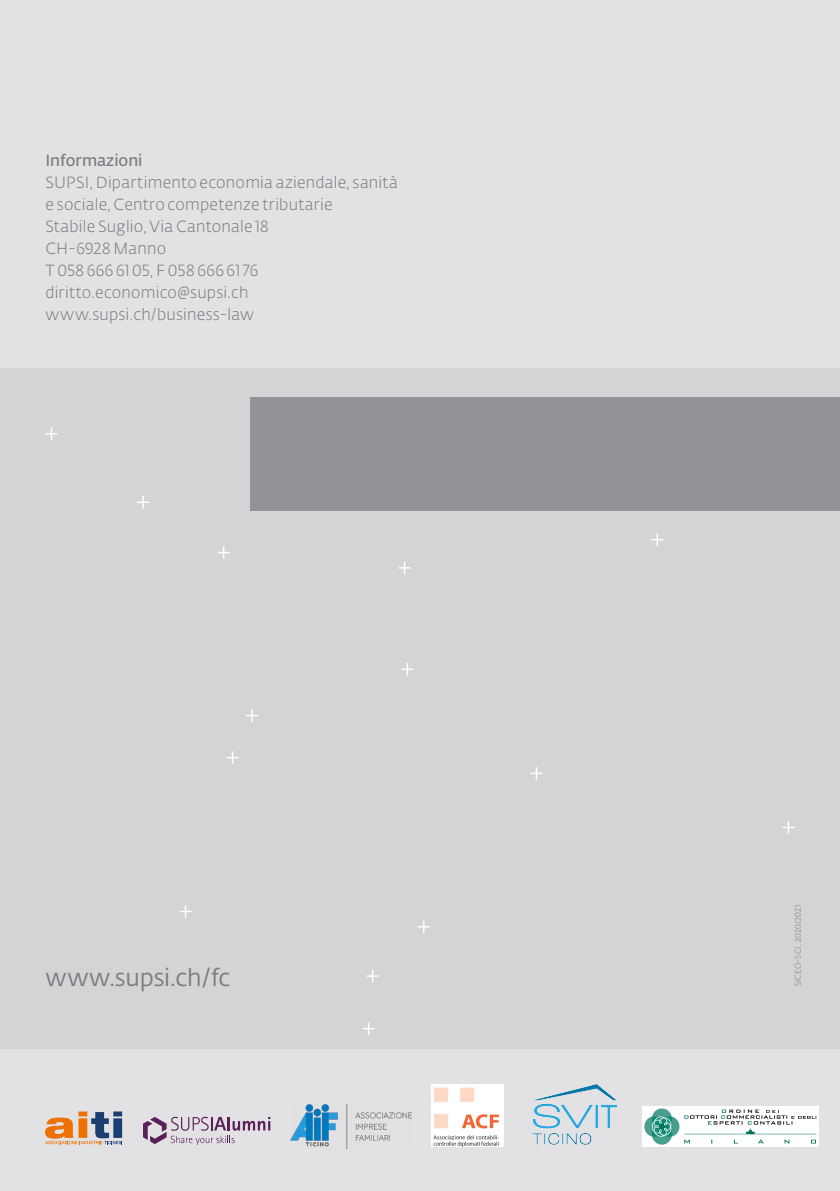
<style>
.page{position:relative;width:840px;height:1191px;background:#fff}
.page>*{position:absolute;margin:0;border:0;box-sizing:border-box;transform-origin:0 0}
.t1{font:24px "SUPSI Fedra Sans";letter-spacing:-.01em;color:#7c7c81}
.t2{font:300 16px/22px "SUPSI Fedra Sans";letter-spacing:.015em;color:#7c7c81}
.t3{font:600 16px "SUPSI Fedra Sans";color:#7c7c81}
.t4{font:300 8px "SUPSI Fedra Sans";letter-spacing:.02em;color:#7c7c81}
</style>
<div class="page">
<div style="left:0;top:0;width:839px;height:1191px;background:#e2e1e3"></div>
<div style="left:0;top:369px;width:839px;height:680px;background:#d4d3d5"></div>
<svg style="left:45px;top:427px;width:13px;height:13px"></svg>
<svg style="left:137px;top:496px;width:12px;height:12px"></svg>
<svg style="left:217px;top:546px;width:13px;height:13px"></svg>
<svg style="left:398px;top:561px;width:12px;height:13px"></svg>
<svg style="left:651px;top:533px;width:12px;height:13px"></svg>
<svg style="left:782px;top:821px;width:12px;height:12px"></svg>
<svg style="left:530px;top:767px;width:12px;height:12px"></svg>
<svg style="left:401px;top:663px;width:12px;height:12px"></svg>
<svg style="left:417px;top:920px;width:12px;height:13px"></svg>
<svg style="left:246px;top:709px;width:12px;height:13px"></svg>
<svg style="left:226px;top:751px;width:12px;height:13px"></svg>
<svg style="left:179px;top:905px;width:12px;height:12px"></svg>
<svg style="left:366px;top:970px;width:12px;height:12px"></svg>
<svg style="left:362px;top:1022px;width:12px;height:13px"></svg>
<div style="left:250px;top:397px;width:589px;height:113px;background:#939296"></div>
<svg style="left:45px;top:1111px;width:77px;height:33px"></svg>
<img style="left:290px;top:1104px;width:121px;height:44px">
<svg style="left:143px;top:1116px;width:127px;height:29px"></svg>
<img style="left:642px;top:1106px;width:176px;height:40px">
<img style="left:431px;top:1084px;width:72px;height:62px">
<img style="left:532px;top:1084px;width:84px;height:61px">
<p class="t3" style="left:45px;top:151px;width:99px">Informazioni</p>
<p class="t2" style="left:45px;top:172px;width:354px">SUPSI, Dipartimento economia aziendale, sanità e sociale, Centro competenze tributarie<br>Stabile Suglio, Via Cantonale 18<br>CH-6928 Manno<br>T 058 666 61 05, F 058 666 61 76 diritto.economico@supsi.ch www.supsi.ch/business-law</p>
<h1 class="t1" style="left:45px;top:962px;width:186px">www.supsi.ch/fc</h1>
<p class="t4" style="left:792px;top:986px;width:83px;rotate:-90deg">SICEO-SCI, 2020/2021</p>
</div>
